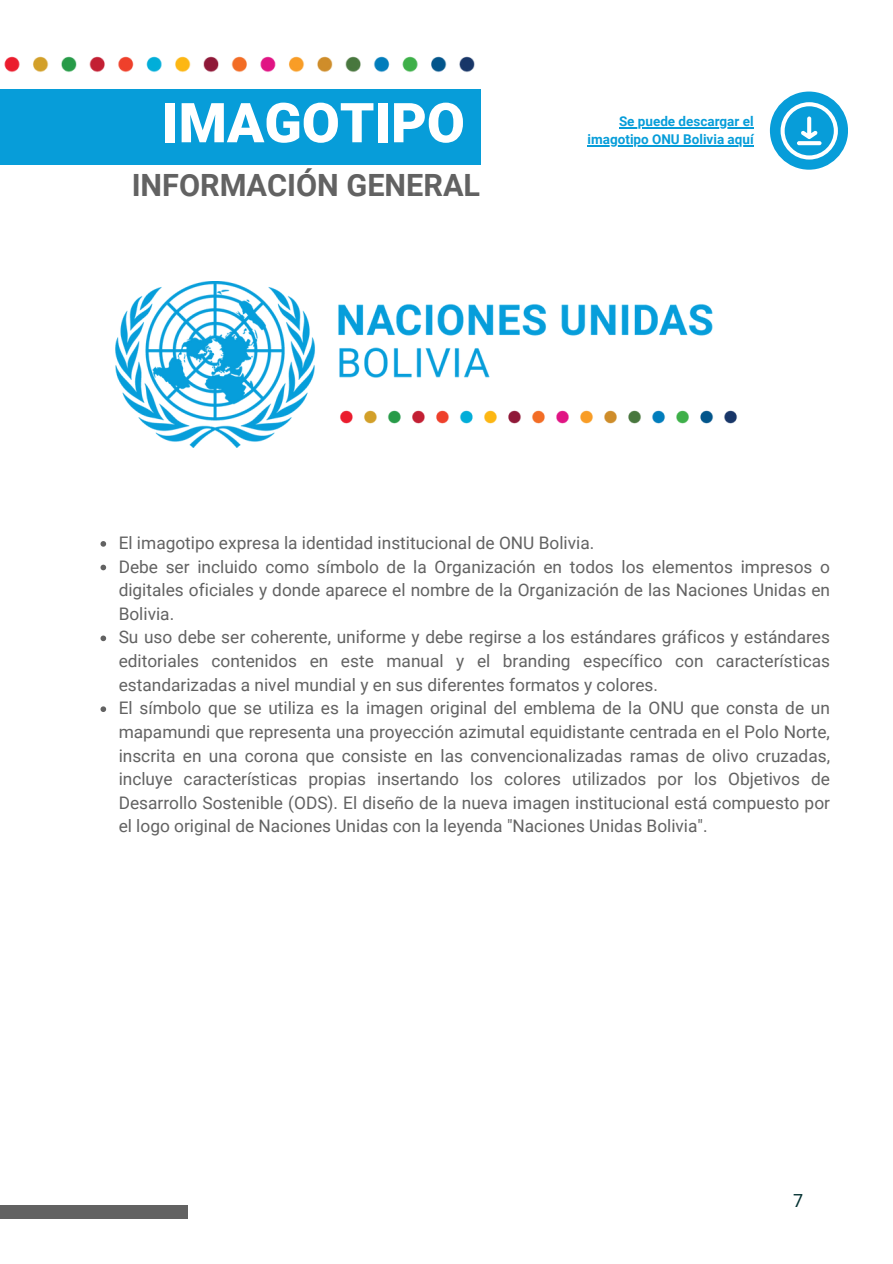
<style>
.page{position:relative;width:893px;height:1264px;background:#fff}
.page>*{position:absolute;margin:0;border:0;box-sizing:border-box;transform-origin:0 0}
.t1{font:900 55.05px "Roboto";color:#fff}
.t2{font:700 30.6px "Roboto";color:#626262}
.t3{font:18px "Roboto";color:#033131}
.t4{font:17.25px/23.5px "Roboto";color:#626262;text-align:justify}
.t5{font:700 13.5px/18px "Roboto";color:#079dd9;text-align:right}
</style>
<div class="page">
<img style="left:115px;top:281px;width:622px;height:166px">
<div style="left:0;top:92px;width:480px;height:73px;background:#079dd9"></div>
<img style="left:0;top:56px;width:481px;height:36px">
<div style="left:769px;top:92px;width:79px;height:78px;background:#079dd9;border-radius:50%"></div>
<svg style="left:780px;top:102px;width:57px;height:57px"></svg>
<svg style="left:796px;top:141px;width:25px;height:4px"></svg>
<hr style="left:619px;top:127px;width:134px;height:1px;background:#079dd9">
<hr style="left:587px;top:145px;width:166px;height:1px;background:#079dd9">
<svg style="left:100px;top:541px;width:6px;height:5px"></svg>
<svg style="left:100px;top:564px;width:6px;height:6px"></svg>
<svg style="left:100px;top:635px;width:6px;height:6px"></svg>
<svg style="left:100px;top:706px;width:6px;height:6px"></svg>
<div style="left:0;top:1204px;width:188px;height:14px;background:#626262"></div>
<p class="t1" style="left:162px;top:91px;width:304px">IMAGOTIPO</p>
<p class="t2" style="left:132px;top:168px;width:350px">INFORMACIÓN GENERAL</p>
<p class="t5" style="left:587px;top:112px;width:167px">Se puede descargar el imagotipo ONU Bolivia aquí</p>
<p class="t4" style="left:119px;top:531px;width:477px">El imagotipo expresa la identidad institucional de ONU Bolivia.</p>
<p class="t4" style="left:119px;top:555px;width:712px">Debe ser incluido como símbolo de la Organización en todos los elementos impresos o digitales oficiales y donde aparece el nombre de la Organización de las Naciones Unidas en Bolivia.</p>
<p class="t4" style="left:119px;top:625px;width:712px">Su uso debe ser coherente, uniforme y debe regirse a los estándares gráficos y estándares editoriales contenidos en este manual y el branding específico con características estandarizadas a nivel mundial y en sus diferentes formatos y colores.</p>
<p class="t4" style="left:119px;top:696px;width:712px">El símbolo que se utiliza es la imagen original del emblema de la ONU que consta de un mapamundi que representa una proyección azimutal equidistante centrada en el Polo Norte, inscrita en una corona que consiste en las convencionalizadas ramas de olivo cruzadas, incluye características propias insertando los colores utilizados por los Objetivos de Desarrollo Sostenible (ODS). El diseño de la nueva imagen institucional está compuesto por el logo original de Naciones Unidas con la leyenda "Naciones Unidas Bolivia".</p>
<p class="t3" style="left:793px;top:1189px;width:12px">7</p>
</div>
